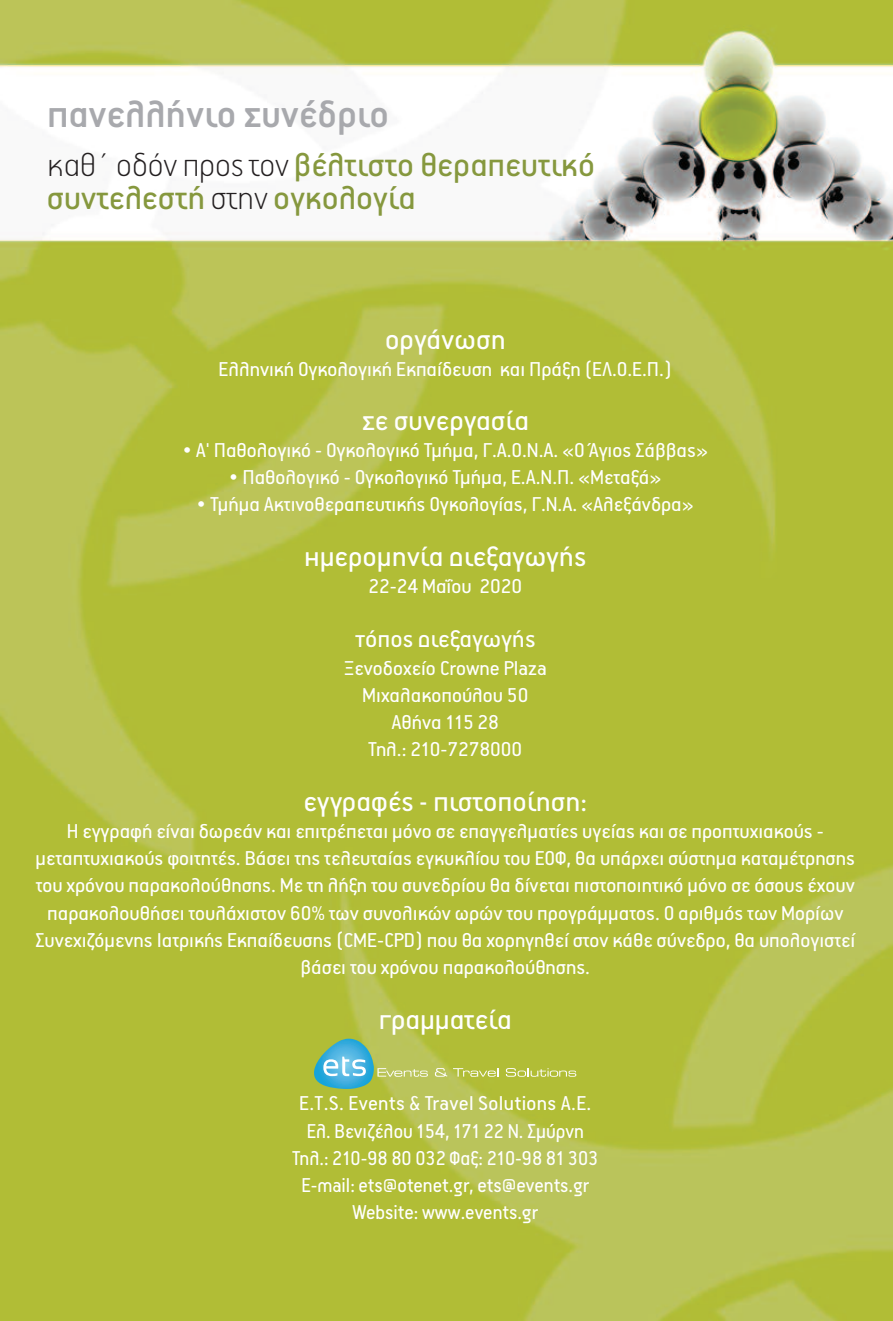
<style>
.page{position:relative;width:893px;height:1321px;background:#fff}
.page>*{position:absolute;margin:0;border:0;box-sizing:border-box;transform-origin:0 0}
.t1{font:500 42.75px "PF Premier Display";color:#a8a9ad}
.t2{font:37.12px/32.9px "PF Premier Display";color:#86983e}
.t3{font:31.5px "PF Premier Display";color:#fff}
.t4{font:27px "PF Premier Display";color:#fff}
.t5{font:22.5px/27.2px "PF Premier Text";color:#fff;text-align:center}
.s1{font-weight:100;color:#231f20}
</style>
<div class="page">
<img style="left:0;top:0;width:893px;height:1320px">
<svg style="left:435px;top:1067px;width:12px;height:9px"></svg>
<svg style="left:453px;top:1068px;width:45px;height:8px"></svg>
<svg style="left:506px;top:1067px;width:70px;height:9px"></svg>
<svg style="left:314px;top:1038px;width:114px;height:50px;background:#92c090"></svg>
<h1 class="t1" style="left:47px;top:98px;width:344px">Πανελλήνιο Συνέδριο</h1>
<h2 class="t2" style="left:47px;top:150px;width:550px"><span class="s1">Καθ΄ οδόν προςτον</span> βέλτιστο θεραπευτικό συντελεστή <span class="s1">στην</span> ογκολογία</h2>
<h3 class="t3" style="left:385px;top:327px;width:123px">Οργάνωση</h3>
<p class="t5" style="left:219px;top:355px;width:455px">Ελληνική Ογκολογική Εκπαίδευση και Πράξη (ΕΛ.Ο.Ε.Π.)</p>
<h3 class="t3" style="left:362px;top:408px;width:169px">Σε συνεργασία</h3>
<p class="t5" style="left:183px;top:436px;width:527px">• Α' Παθολογικό - Ογκολογικό Τμήμα, Γ.Α.Ο.Ν.Α. «Ο Άγιος Σάββας»</p>
<p class="t5" style="left:229px;top:463px;width:434px">• Παθολογικό - Ογκολογικό Τμήμα, Ε.Α.Ν.Π. «Μεταξά»</p>
<p class="t5" style="left:197px;top:490px;width:499px">• Τμήμα Ακτινοθεραπευτικής Ογκολογίας, Γ.Ν.Α. «Αλεξάνδρα»</p>
<h3 class="t3" style="left:304px;top:543px;width:284px">Ημερομηνία Διεξαγωγής</h3>
<p class="t5" style="left:368px;top:572px;width:155px">22-24 Μαΐου 2020</p>
<p class="t4" style="left:355px;top:628px;width:182px">Τόπος Διεξαγωγής</p>
<p class="t5" style="left:344px;top:654px;width:204px">Ξενοδοχείο Crowne Plaza<br>Μιχαλακοπούλου 50<br>Αθήνα 115 28<br>Τηλ.: 210-7278000</p>
<h3 class="t3" style="left:303px;top:788px;width:285px">Εγγραφές - Πιστοποίηση:</h3>
<p class="t5" style="left:35px;top:817px;width:821px">Η εγγραφή είναι δωρεάν και επιτρέπεται μόνο σε επαγγελματίες υγείας και σε προπτυχιακούς - μεταπτυχιακούς φοιτητές. Βάσει της τελευταίας εγκυκλίου του ΕΟΦ, θα υπάρχει σύστημα καταμέτρησης του χρόνου παρακολούθησης. Με τη λήξη του συνεδρίου θα δίνεται πιστοποιητικό μόνο σε όσους έχουν παρακολουθήσει τουλάχιστον 60% των συνολικών ωρών του προγράμματος. Ο αριθμός των Μορίων Συνεχιζόμενης Ιατρικής Εκπαίδευσης (CME-CPD) που θα χορηγηθεί στον κάθε σύνεδρο, θα υπολογιστεί βάσει του χρόνου παρακολούθησης.</p>
<h3 class="t3" style="left:379px;top:1006px;width:134px">Γραμματεία</h3>
<p class="t5" style="left:292px;top:1089px;width:308px">E.T.S. Events &amp; Travel Solutions A.E.<br>Ελ. Βενιζέλου 154, 171 22 Ν. Σμύρνη Τηλ.: 210-98 80 032 Φαξ: 210-98 81 303<br>E-mail: ets@otenet.gr, ets@events.gr Website: www.events.gr</p>
</div>
